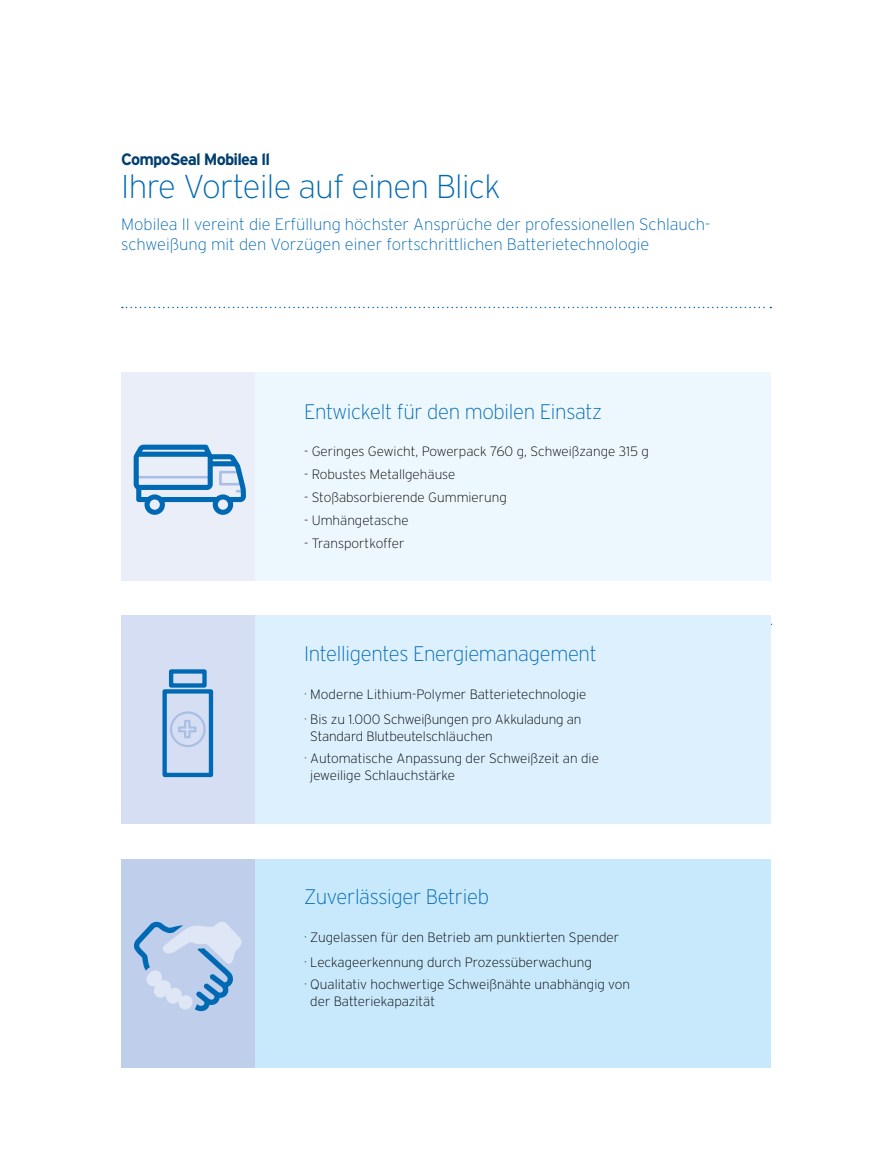
<style>
.page{position:relative;width:893px;height:1168px;background:#fff}
.page>*{position:absolute;margin:0;border:0;box-sizing:border-box;transform-origin:0 0}
.t1{font:200 33px "Interstate";letter-spacing:-.02em;color:#0069b4}
.t2{font:200 21px "Interstate";letter-spacing:-.015em;color:#0069b4}
.t3{font:200 16.5px/19.5px "Interstate";color:#0069b4}
.t4{font:700 16.5px "Interstate";letter-spacing:-.05em;color:#003f6f}
.t5{font:200 13.5px/25px "Interstate";color:#000}
</style>
<div class="page">
<svg style="left:122px;top:306px;width:649px;height:2px"></svg>
<div style="left:209px;top:372px;width:561px;height:208px;background:#edf8fe"></div>
<div style="left:138px;top:859px;width:632px;height:208px;background:#c8e8fb"></div>
<div style="left:138px;top:614px;width:632px;height:209px;background:#dcf0fd"></div>
<div style="left:121px;top:614px;width:133px;height:209px;background:#d5def2"></div>
<div style="left:162px;top:689px;width:51px;height:88px;border:4px solid #0069b4"></div>
<div style="left:169px;top:669px;width:38px;height:18px;border:4px solid #0069b4"></div>
<svg style="left:170px;top:711px;width:36px;height:36px"></svg>
<div style="left:121px;top:372px;width:133px;height:208px;background:#eaeef9"></div>
<svg style="left:134px;top:444px;width:112px;height:70px"></svg>
<div style="left:121px;top:859px;width:133px;height:208px;background:#bfceeb"></div>
<svg style="left:134px;top:921px;width:108px;height:91px"></svg>
<p class="t4" style="left:121px;top:150px;width:150px">CompoSeal Mobilea ll</p>
<h1 class="t1" style="left:121px;top:168px;width:381px">Ihre Vorteile auf einen Blick</h1>
<p class="t3" style="left:121px;top:215px;width:589px">Mobilea II vereint die Erfüllung höchster Ansprüche der professionellen Schlauch&shy;schweißung mit den Vorzügen einer fortschrittlichen Batterietechnologie</p>
<h2 class="t2" style="left:304px;top:400px;width:300px">Entwickelt für den mobilen Einsatz</h2>
<p class="t5" style="left:304px;top:439px;width:346px">- Geringes Gewicht, Powerpack 760 g, Schweißzange 315 g</p>
<p class="t5" style="left:304px;top:462px;width:153px">- Robustes Metallgehäuse</p>
<p class="t5" style="left:304px;top:485px;width:204px">- Stoßabsorbierende Gummierung</p>
<p class="t5" style="left:304px;top:508px;width:106px">- Umhängetasche</p>
<p class="t5" style="left:304px;top:530px;width:102px">- Transportkoffer</p>
<h2 class="t2" style="left:304px;top:642px;width:294px">Intelligentes Energiemanagement</h2>
<p class="t5" style="left:304px;top:681px;width:284px">· Moderne Lithium-Polymer Batterietechnologie · Bis zu 1.000 Schweißungen pro Akkuladung an</p>
<p class="t5" style="left:304px;top:724px;width:296px;line-height:23px;text-indent:6px">Standard Blutbeutelschläuchen<br>· Automatische Anpassung der Schweißzeit an die</p>
<p class="t5" style="left:310px;top:762px;width:146px">jeweilige Schlauchstärke</p>
<h2 class="t2" style="left:304px;top:884px;width:186px">Zuverlässiger Betrieb</h2>
<p class="t5" style="left:304px;top:924px;width:317px">· Zugelassen für den Betrieb am punktierten Spender · Leckageerkennung durch Prozessüberwachung</p>
<p class="t5" style="left:310px;top:976px;width:321px;line-height:16.5px;text-indent:-6px">· Qualitativ hochwertige Schweißnähte unabhängig von der Batteriekapazität</p>
</div>
